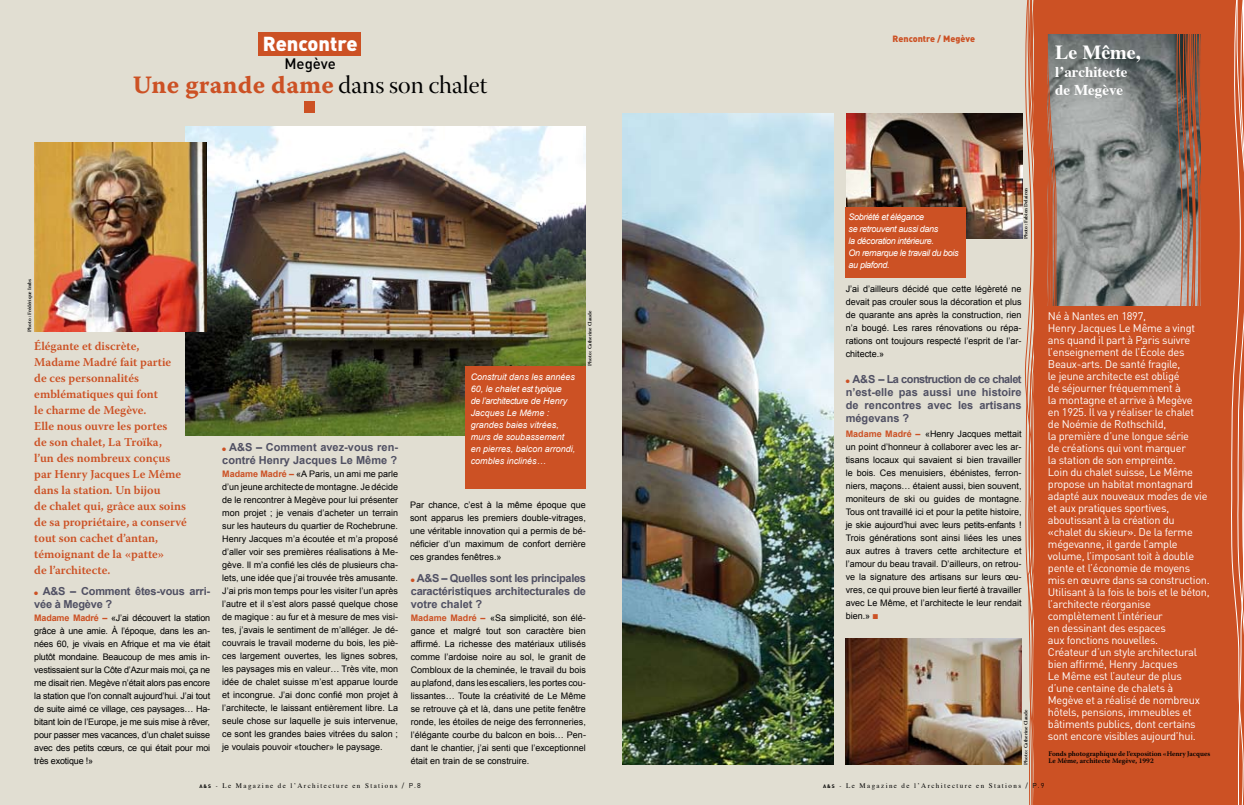
<style>
.page{position:relative;width:1244px;height:805px;background:#e1ded2}
.page>*{position:absolute;margin:0;border:0;box-sizing:border-box;transform-origin:0 0}
.t1{font:25px "Warnock Pro Bold Capt";letter-spacing:.005em;color:#cc5124}
.t2{font:900 20px "DIN";color:#fff}
.t3{font:700 20px "Times";color:#fff}
.t4{font:700 15px/18px "Times";color:#fff}
.t5{font:500 15px "DIN";color:#000}
.t6{font:600 12px/16px "Warnock Pro";color:#cc5124}
.t7{font:11px/12px "DIN";letter-spacing:-.025em;color:#fff}
.t8{font:700 11px/13px "Arial";color:#505063;text-align:justify}
.t9{font:700 11px/13px "Arial";letter-spacing:-.02em;color:#505063}
.t10{font:9px/13px "Arial";color:#000;text-align:justify}
.t11{font:italic 9px/12px "Arial";color:#fff}
.t12{font:italic 9px/12px "Arial";letter-spacing:-.04em;color:#fff}
.t13{font:900 9px "DIN";color:#cc5124}
.t14{font:7px "Times";letter-spacing:.2em;color:#000}
.t15{font:600 7px/7px "Warnock Pro";color:#000}
.t16{font:600 5px "Warnock Pro";color:#000}
.s1{font-family:"Warnock Pro Disp";color:#000}
.s2{color:#cc5124}
.s3{font-weight:700;color:#cc5124}
.s4{font-family:"DIN";font-weight:700;font-size:5px}
.s5{font-family:"Didot"}
.s6{font-family:"DIN"}
</style>
<div class="page">
<div style="left:1034px;top:0;width:210px;height:805px;background:#cc5124"></div>
<img style="left:185px;top:127px;width:401px;height:308px">
<img style="left:1057px;top:34px;width:116px;height:271px">
<div style="left:466px;top:366px;width:120px;height:123px;background:#cc5124"></div>
<img style="left:34px;top:143px;width:172px;height:188px">
<img style="left:622px;top:113px;width:212px;height:651px">
<img style="left:846px;top:638px;width:176px;height:126px">
<svg style="left:1022px;top:0;width:35px;height:805px"></svg>
<svg style="left:1173px;top:34px;width:28px;height:272px"></svg>
<img style="left:846px;top:113px;width:176px;height:125px">
<div style="left:846px;top:208px;width:120px;height:70px;background:#cc5124"></div>
<div style="left:258px;top:33px;width:102px;height:23px;background:#cc5124"></div>
<div style="left:304px;top:102px;width:10px;height:11px;background:#cc5124"></div>
<svg style="left:1231px;top:0;width:13px;height:805px"></svg>
<h2 class="t2" style="left:263px;top:30px;width:96px">Rencontre</h2>
<h3 class="t5" style="left:284px;top:54px;width:53px">Megève</h3>
<h1 class="t1" style="left:133px;top:70px;width:356px">Une grande dame <span class="s1">dans son chalet</span></h1>
<p class="t16" style="left:27px;top:332px;width:54px;rotate:-90deg">Photo : Frédérique Imbs</p>
<p class="t6" style="left:34px;top:338px;width:154px">Élégante et discrète,<br>Madame Madré fait partie<br>de ces personnalités emblématiques qui font<br>le charme de Megève.<br>Elle nous ouvre les portes<br>de son chalet, La Troïka,<br>l’un des nombreux conçus par Henry Jacques Le Même dans la station. Un bijou<br>de chalet qui, grâce aux soins de sa propriétaire, a conservé tout son cachet d’antan, témoignant de la «patte»<br>de l’architecte.</p>
<p class="t9" style="left:34px;top:584px;width:177px"><span class="s2">●</span> A&amp;S – Comment êtes-vous arri&shy;vée à Megève ?</p>
<p class="t10" style="left:34px;top:611px;width:177px"><span class="s3">Madame Madré –</span> «J’ai découvert la station grâce à une amie. À l’époque, dans les an&shy;nées 60, je vivais en Afrique et ma vie était plutôt mondaine. Beaucoup de mes amis in&shy;vestissaient sur la Côte d’Azur mais moi, ça ne me disait rien. Megève n’était alors pas encore la station que l’on connaît aujourd’hui. J’ai tout de suite aimé ce village, ces paysages… Ha&shy;bitant loin de l’Europe, je me suis mise à rêver, pour passer mes vacances, d’un chalet suisse avec des petits cœurs, ce qui était pour moi très exotique !»</p>
<p class="t8" style="left:222px;top:441px;width:177px"><span class="s2">●</span> A&amp;S – Comment avez-vous ren&shy;contré Henry Jacques Le Même ?</p>
<p class="t10" style="left:222px;top:467px;width:177px"><span class="s3">Madame Madré –</span> «A Paris, un ami me parle d’un jeune architecte de montagne. Je décide de le rencontrer à Megève pour lui présenter mon projet ; je venais d’acheter un terrain sur les hauteurs du quartier de Rochebrune.<br>Henry Jacques m’a écoutée et m’a proposé d’aller voir ses premières réalisations à Me&shy;gève. Il m’a confié les clés de plusieurs cha&shy;lets, une idée que j’ai trouvée très amusante.<br>J’ai pris mon temps pour les visiter l’un après l’autre et il s’est alors passé quelque chose de magique : au fur et à mesure de mes visi&shy;tes, j’avais le sentiment de m’alléger. Je dé&shy;couvrais le travail moderne du bois, les piè&shy;ces largement ouvertes, les lignes sobres, les paysages mis en valeur… Très vite, mon idée de chalet suisse m’est apparue lourde et incongrue. J’ai donc confié mon projet à l’architecte, le laissant entièrement libre. La seule chose sur laquelle je suis intervenue, ce sont les grandes baies vitrées du salon ; je voulais pouvoir «toucher» le paysage.</p>
<p class="t11" style="left:471px;top:370px;width:106px">Construit dans les années<br>60, le chalet est typique<br>de l’architecture de Henry<br>Jacques Le Même : grandes baies vitrées, murs de soubassement en pierres, balcon arrondi, combles inclinés…</p>
<p class="t16" style="left:587px;top:366px;width:56px;rotate:-90deg">Photo : Catherine Claude</p>
<p class="t10" style="left:410px;top:498px;width:177px">Par chance, c’est à la même époque que sont apparus les premiers double-vitrages, une véritable innovation qui a permis de bé&shy;néficier d’un maximum de confort derrière ces grandes fenêtres.»</p>
<p class="t8" style="left:411px;top:571px;width:177px"><span class="s2">●</span> A&amp;S – Quelles sont les principales caractéristiques architecturales de votre chalet ?</p>
<p class="t10" style="left:411px;top:611px;width:177px"><span class="s3">Madame Madré –</span> «Sa simplicité, son élé&shy;gance et malgré tout son caractère bien affirmé. La richesse des matériaux utilisés comme l’ardoise noire au sol, le granit de Combloux de la cheminée, le travail du bois au plafond, dans les escaliers, les portes cou&shy;lissantes… Toute la créativité de Le Même se retrouve çà et là, dans une petite fenêtre ronde, les étoiles de neige des ferronneries, l’élégante courbe du balcon en bois… Pen&shy;dant le chantier, j’ai senti que l’exceptionnel était en train de se construire.</p>
<p class="t14" style="left:199px;top:778px;width:223px"><span class="s4">A&amp;S</span> <span class="s5">-</span> Le Magazine de l’Architecture en Stations <span class="s6">/ P.8</span></p>
<p class="t13" style="left:893px;top:33px;width:84px">Rencontre / Megève</p>
<h2 class="t3" style="left:1055px;top:33px;width:87px">Le Même,</h2>
<h3 class="t4" style="left:1055px;top:62px;width:74px">l’architecte de Megève</h3>
<p class="t12" style="left:849px;top:211px;width:112px">Sobriété et élégance<br>se retrouvent aussi dans<br>la décoration intérieure.<br>On remarque le travail du bois au plafond.</p>
<p class="t16" style="left:1023px;top:239px;width:53px;rotate:-90deg">Photo : Fabien Delairon</p>
<p class="t10" style="left:846px;top:282px;width:177px">J’ai d’ailleurs décidé que cette légèreté ne devait pas crouler sous la décoration et plus de quarante ans après la construction, rien n’a bougé. Les rares rénovations ou répa&shy;rations ont toujours respecté l’esprit de l’ar&shy;chitecte.»</p>
<p class="t8" style="left:846px;top:373px;width:177px"><span class="s2">●</span> A&amp;S – La construction de ce chalet n’est-elle pas aussi une histoire de rencontres avec les artisans mégevans ?</p>
<p class="t10" style="left:846px;top:427px;width:177px"><span class="s3">Madame Madré –</span> «Henry Jacques mettait un point d’honneur à collaborer avec les ar&shy;tisans locaux qui savaient si bien travailler le bois. Ces menuisiers, ébénistes, ferron&shy;niers, maçons… étaient aussi, bien souvent, moniteurs de ski ou guides de montagne.<br>Tous ont travaillé ici et pour la petite histoire, je skie aujourd’hui avec leurs petits-enfants !<br>Trois générations sont ainsi liées les unes aux autres à travers cette architecture et l’amour du beau travail. D’ailleurs, on retrou&shy;ve la signature des artisans sur leurs œu&shy;vres, ce qui prouve bien leur fierté à travailler avec Le Même, et l’architecte le leur rendait bien.» <span class="s2">■</span></p>
<p class="t16" style="left:1023px;top:764px;width:56px;rotate:-90deg">Photo : Catherine Claude</p>
<p class="t7" style="left:1048px;top:309px;width:163px">Né à Nantes en 1897,<br>Henry Jacques Le Même a vingt ans quand il part à Paris suivre l’enseignement de l’École des<br>Beaux-arts. De santé fragile,<br>le jeune architecte est obligé<br>de séjourner fréquemment à<br>la montagne et arrive à Megève<br>en 1925. Il va y réaliser le chalet<br>de Noémie de Rothschild,<br>la première d’une longue série<br>de créations qui vont marquer<br>la station de son empreinte.<br>Loin du chalet suisse, Le Même propose un habitat montagnard adapté aux nouveaux modes de vie et aux pratiques sportives, aboutissant à la création du «chalet du skieur». De la ferme mégevanne, il garde l’ample volume, l’imposant toit à double pente et l’économie de moyens mis en œuvre dans sa construction.<br>Utilisant à la fois le bois et le béton, l’architecte réorganise complètement l’intérieur<br>en dessinant des espaces<br>aux fonctions nouvelles.<br>Créateur d’un style architectural bien affirmé, Henry Jacques<br>Le Même est l’auteur de plus d’une centaine de chalets à<br>Megève et a réalisé de nombreux hôtels, pensions, immeubles et bâtiments publics, dont certains sont encore visibles aujourd’hui.</p>
<p class="t15" style="left:1048px;top:750px;width:163px">Fonds photographique de l’exposition «Henry Jacques<br>Le Même, architecte Megève, 1992</p>
<p class="t14" style="left:823px;top:778px;width:223px"><span class="s4">A&amp;S</span> <span class="s5">-</span> Le Magazine de l’Architecture en Stations <span class="s6">/ P.9</span></p>
</div>
